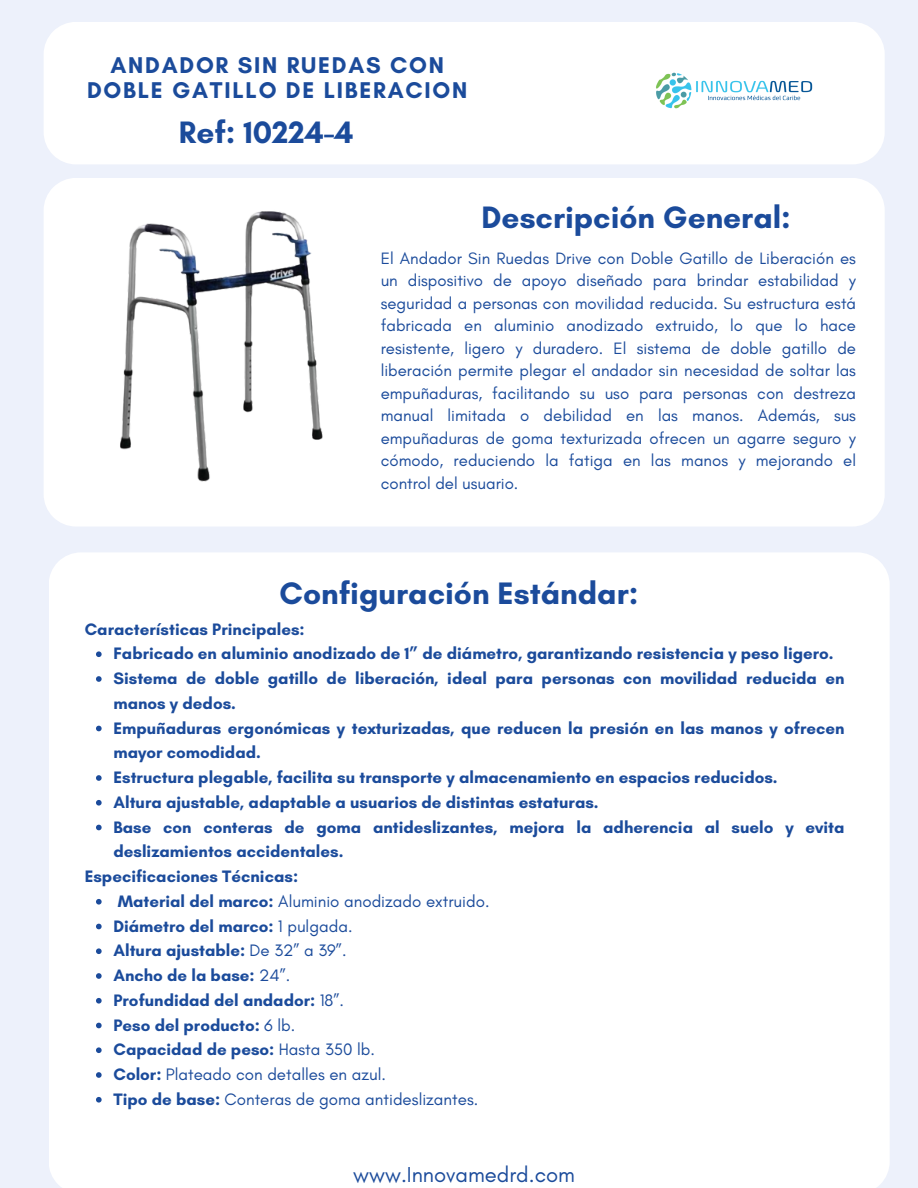
<style>
.page{position:relative;width:918px;height:1188px;background:#edf1fb}
.page>*{position:absolute;margin:0;border:0;box-sizing:border-box;transform-origin:0 0}
.t1{font:700 31.65px "Glacial Indifference";color:#1b4b9b}
.t2{font:700 31.5px "Glacial Indifference";color:#1b4b9b}
.t3{font:700 23.25px/24.9px "Glacial Indifference";letter-spacing:.075em;color:#1b4b9b;text-align:center}
.t4{font:22.05px "Glacial Indifference";color:#1b4b9b}
.t5{font:700 16.95px/24.8px "Glacial Indifference";color:#1b4b9b}
.t6{font:16.95px "Glacial Indifference";color:#1b4b9b}
.t7{font:16.8px/22.5px "Glacial Indifference";color:#1b4b9b;text-align:justify}
.s1{font-weight:700}
.s2{font-weight:400}
</style>
<div class="page">
<div style="left:44px;top:22px;width:841px;height:142px;background:#fff"></div>
<div style="left:49px;top:553px;width:841px;height:635px;background:#fff"></div>
<div style="left:44px;top:178px;width:841px;height:348px;background:#fff"></div>
<img style="left:648px;top:41px;width:169px;height:92px">
<img style="left:92px;top:197px;width:248px;height:296px">
<svg style="left:96px;top:651px;width:6px;height:6px"></svg>
<svg style="left:96px;top:676px;width:6px;height:6px"></svg>
<svg style="left:96px;top:726px;width:6px;height:5px"></svg>
<svg style="left:96px;top:775px;width:6px;height:6px"></svg>
<svg style="left:96px;top:800px;width:6px;height:6px"></svg>
<svg style="left:96px;top:825px;width:6px;height:5px"></svg>
<svg style="left:96px;top:899px;width:6px;height:6px"></svg>
<svg style="left:96px;top:924px;width:6px;height:5px"></svg>
<svg style="left:96px;top:948px;width:6px;height:6px"></svg>
<svg style="left:96px;top:973px;width:6px;height:6px"></svg>
<svg style="left:96px;top:998px;width:6px;height:6px"></svg>
<svg style="left:96px;top:1023px;width:6px;height:5px"></svg>
<svg style="left:96px;top:1047px;width:6px;height:6px"></svg>
<svg style="left:96px;top:1072px;width:6px;height:6px"></svg>
<svg style="left:96px;top:1097px;width:6px;height:6px"></svg>
<p class="t3" style="left:87px;top:52px;width:382px">ANDADOR SIN RUEDAS CON<br>DOBLE GATILLO DE LIBERACION</p>
<p class="t2" style="left:179px;top:113px;width:176px">Ref: 10224-4</p>
<p class="t2" style="left:482px;top:198px;width:311px">Descripción General:</p>
<p class="t7" style="left:381px;top:247px;width:477px">El Andador Sin Ruedas Drive con Doble Gatillo de Liberación es un dispositivo de apoyo diseñado para brindar estabilidad y seguridad a personas con movilidad reducida. Su estructura está fabricada en aluminio anodizado extruido, lo que lo hace resistente, ligero y duradero. El sistema de doble gatillo de liberación permite plegar el andador sin necesidad de soltar las empuñaduras, facilitando su uso para personas con destreza manual limitada o debilidad en las manos. Además, sus empuñaduras de goma texturizada ofrecen un agarre seguro y cómodo, reduciendo la fatiga en las manos y mejorando el control del usuario.</p>
<p class="t1" style="left:280px;top:573px;width:360px">Configuración Estándar:</p>
<h1 class="t5" style="left:85px;top:616px;width:222px">Características Principales:</h1>
<p class="t5" style="left:113px;top:641px;width:722px">Fabricado en aluminio anodizado de 1” de diámetro, garantizando resistencia y peso ligero.</p>
<p class="t5" style="left:113px;top:666px;width:733px">Sistema de doble gatillo de liberación, ideal para personas con movilidad reducida en manos y dedos.</p>
<h1 class="t5" style="left:113px;top:715px;width:733px">Empuñaduras ergonómicas y texturizadas, que reducen la presión en las manos y ofrecen mayor comodidad.</h1>
<p class="t5" style="left:113px;top:765px;width:666px">Estructura plegable, facilita su transporte y almacenamiento en espacios reducidos.</p>
<h1 class="t5" style="left:113px;top:790px;width:487px">Altura ajustable, adaptable a usuarios de distintas estaturas.</h1>
<h4 class="t5" style="left:113px;top:814px;width:733px">Base con conteras de goma antideslizantes, mejora la adherencia al suelo y evita deslizamientos accidentales.</h4>
<p class="t5" style="left:85px;top:864px;width:215px">Especificaciones Técnicas:</p>
<p class="t6" style="left:118px;top:891px;width:373px"><span class="s1">Material del marco:</span> Aluminio anodizado extruido.</p>
<p class="t5" style="left:113px;top:913px;width:241px">Diámetro del marco: <span class="s2">1 pulgada.</span></p>
<p class="t5" style="left:113px;top:938px;width:235px">Altura ajustable: <span class="s2">De 32” a 39”.</span></p>
<p class="t5" style="left:113px;top:963px;width:178px">Ancho de la base: <span class="s2">24”.</span></p>
<p class="t5" style="left:113px;top:988px;width:232px">Profundidad del andador: <span class="s2">18”.</span></p>
<h4 class="t5" style="left:113px;top:1012px;width:183px">Peso del producto: <span class="s2">6 lb.</span></h4>
<p class="t5" style="left:113px;top:1037px;width:263px">Capacidad de peso: <span class="s2">Hasta 350 lb.</span></p>
<p class="t6" style="left:113px;top:1064px;width:274px"><span class="s1">Color:</span> Plateado con detalles en azul.</p>
<p class="t6" style="left:113px;top:1089px;width:366px"><span class="s1">Tipo de base:</span> Conteras de goma antideslizantes.</p>
<p class="t4" style="left:353px;top:1161px;width:223px">www.Innovamedrd.com</p>
</div>
